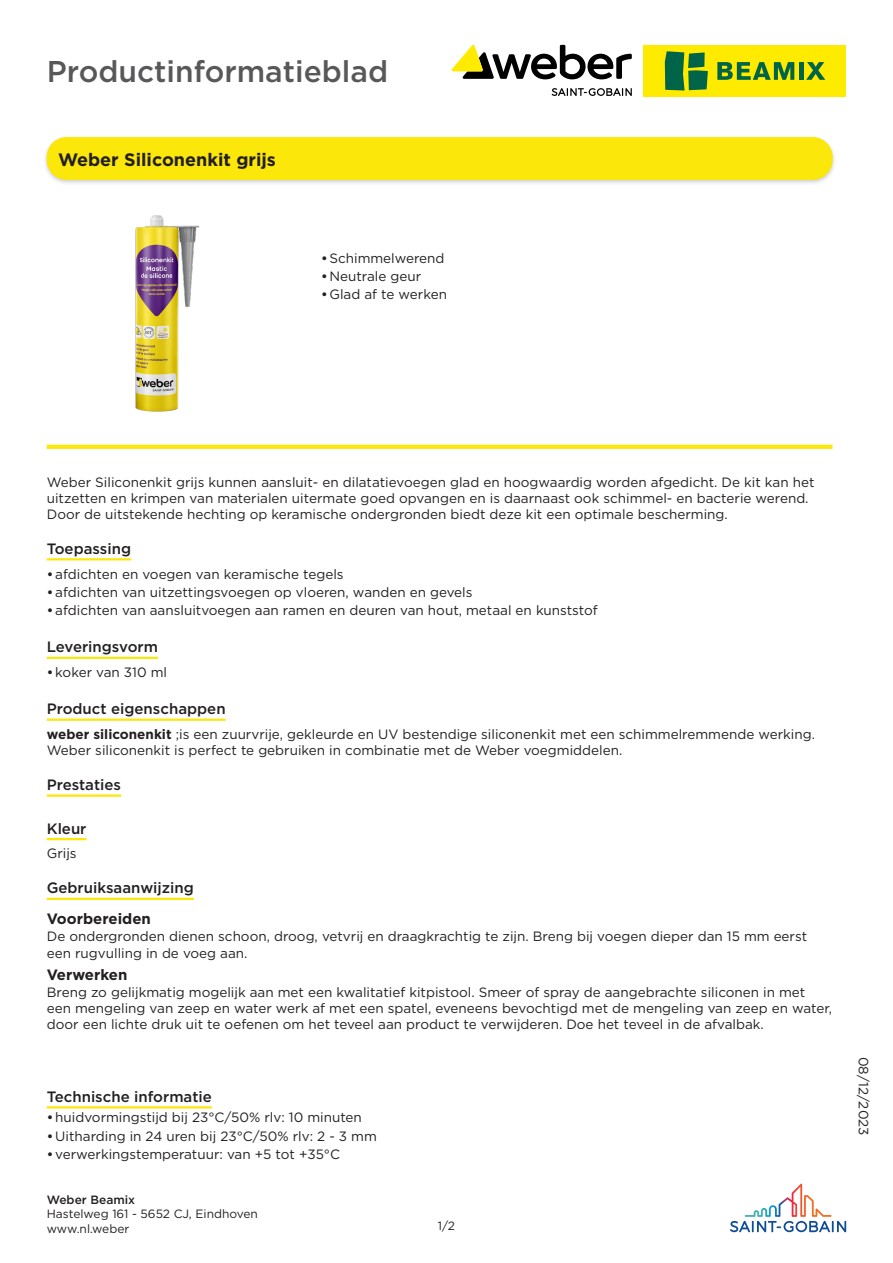
<style>
.page{position:relative;width:893px;height:1263px;background:#fff}
.page>*{position:absolute;margin:0;border:0;box-sizing:border-box;transform-origin:0 0}
.t1{font:500 30px "Gotham";color:#57585a}
.new_style_for_toc{font:700 18px "Gotham";color:#231f20}
.Longname{font:500 15px "Gotham";color:#231f20}
.level__header{font:700 15px "Gotham";color:#231f20}
.Technical_info{font:500 15px "Gotham";color:#231f20}
.Static{font:500 15px "Gotham";color:#231f20}
.level__text{font:13.5px/16.2px "Gotham";color:#231f20}
.Value{font:13.5px/16.2px "Gotham";color:#231f20}
.t2{font:12px/14.4px "Gotham";color:#231f20}
.t3{font:500 12px "Gotham";color:#231f20}
.s1{font-weight:500}
.s2{font-weight:700}
</style>
<div class="page">
<svg style="left:730px;top:1184px;width:116px;height:48px"></svg>
<div style="left:644px;top:45px;width:202px;height:51px;background:#ffeb00"></div>
<svg style="left:665px;top:51px;width:43px;height:40px"></svg>
<div style="left:799px;top:62px;width:5px;height:18px;background:#006548"></div>
<svg style="left:806px;top:62px;width:19px;height:18px"></svg>
<svg style="left:717px;top:62px;width:77px;height:18px"></svg>
<svg style="left:552px;top:88px;width:80px;height:8px"></svg>
<svg style="left:451px;top:44px;width:181px;height:35px"></svg>
<div style="left:42px;top:135px;width:795px;height:52px;background:#231f20;opacity:.24"></div>
<div style="left:47px;top:138px;width:785px;height:41px;background:#fbe709;border-radius:20px"></div>
<div style="left:47px;top:137px;width:785px;height:43px;border:1px solid #fbe709;border-radius:20px"></div>
<img style="left:135px;top:215px;width:65px;height:197px">
<svg style="left:47px;top:445px;width:785px;height:4px;background:#fbe70d"></svg>
<hr style="left:47px;top:558px;width:84px;height:2px;background:#fbe709">
<hr style="left:47px;top:657px;width:111px;height:2px;background:#fbe709">
<hr style="left:47px;top:718px;width:179px;height:3px;background:#fbe709">
<hr style="left:47px;top:794px;width:74px;height:3px;background:#fbe709">
<hr style="left:47px;top:838px;width:40px;height:2px;background:#fbe709">
<hr style="left:47px;top:898px;width:147px;height:2px;background:#fbe709">
<hr style="left:47px;top:1106px;width:165px;height:2px;background:#fbe709">
<h1 class="t1" style="left:47px;top:52px;width:343px">Productinformatieblad</h1>
<p class="new_style_for_toc" style="left:58px;top:147px;width:219px">Weber Siliconenkit grijs</p>
<p class="level__text" style="left:321px;top:249px;width:125px"><span class="s1">•</span>Schimmelwerend</p>
<p class="level__text" style="left:321px;top:268px;width:102px"><span class="s1">•</span>Neutrale geur</p>
<p class="level__text" style="left:321px;top:286px;width:127px"><span class="s1">•</span>Glad af te werken</p>
<p class="Value" style="left:47px;top:473px;width:769px">Weber Siliconenkit grijs kunnen aansluit- en dilatatievoegen glad en hoogwaardig worden afgedicht. De kit kan het uitzetten en krimpen van materialen uitermate goed opvangen en is daarnaast ook schimmel- en bacterie werend.<br>Door de uitstekende hechting op keramische ondergronden biedt deze kit een optimale bescherming.</p>
<p class="Longname" style="left:47px;top:539px;width:86px">Toepassing</p>
<p class="level__text" style="left:47px;top:565px;width:298px"><span class="s1">•</span>afdichten en voegen van keramische tegels</p>
<p class="level__text" style="left:47px;top:584px;width:427px"><span class="s1">•</span>afdichten van uitzettingsvoegen op vloeren, wanden en gevels</p>
<p class="level__text" style="left:47px;top:602px;width:552px"><span class="s1">•</span>afdichten van aansluitvoegen aan ramen en deuren van hout, metaal en kunststof</p>
<p class="Longname" style="left:47px;top:637px;width:113px">Leveringsvorm</p>
<p class="level__text" style="left:47px;top:664px;width:122px"><span class="s1">•</span>koker van 310 ml</p>
<p class="Longname" style="left:47px;top:699px;width:180px">Product eigenschappen</p>
<p class="Value" style="left:47px;top:726px;width:770px"><span class="s2">weber siliconenkit</span> ;is een zuurvrije, gekleurde en UV bestendige siliconenkit met een schimmelremmende werking.<br>Weber siliconenkit is perfect te gebruiken in combinatie met de Weber voegmiddelen.</p>
<p class="Longname" style="left:47px;top:775px;width:76px">Prestaties</p>
<p class="Longname" style="left:47px;top:819px;width:41px">Kleur</p>
<p class="Value" style="left:47px;top:845px;width:31px">Grijs</p>
<p class="Static" style="left:47px;top:878px;width:149px">Gebruiksaanwijzing</p>
<p class="level__header" style="left:47px;top:909px;width:106px">Voorbereiden</p>
<p class="level__text" style="left:47px;top:928px;width:762px">De ondergronden dienen schoon, droog, vetvrij en draagkrachtig te zijn. Breng bij voegen dieper dan 15 mm eerst een rugvulling in de voeg aan.</p>
<p class="level__header" style="left:47px;top:964px;width:82px">Verwerken</p>
<p class="level__text" style="left:47px;top:984px;width:787px">Breng zo gelijkmatig mogelijk aan met een kwalitatief kitpistool. Smeer of spray de aangebrachte siliconen in met een mengeling van zeep en water werk af met een spatel, eveneens bevochtigd met de mengeling van zeep en water, door een lichte druk uit te oefenen om het teveel aan product te verwijderen. Doe het teveel in de afvalbak.</p>
<p class="Technical_info" style="left:47px;top:1087px;width:167px">Technische informatie</p>
<p class="level__text" style="left:47px;top:1109px;width:317px"><span class="s1">•</span>huidvormingstijd bij 23°C/50% rlv: 10 minuten</p>
<p class="level__text" style="left:47px;top:1127px;width:332px"><span class="s1">•</span>Uitharding in 24 uren bij 23°C/50% rlv: 2 - 3 mm</p>
<p class="level__text" style="left:47px;top:1146px;width:295px"><span class="s1">•</span>verwerkingstemperatuur: van +5 tot +35°C</p>
<p class="t3" style="left:47px;top:1192px;width:90px">Weber Beamix</p>
<p class="t2" style="left:47px;top:1207px;width:213px">Hastelweg 161 - 5652 CJ, Eindhoven www.nl.weber</p>
<p class="t2" style="left:438px;top:1218px;width:19px">1/2</p>
<p class="level__text" style="left:872px;top:1057px;width:80px;rotate:90deg">08/12/2023</p>
</div>
